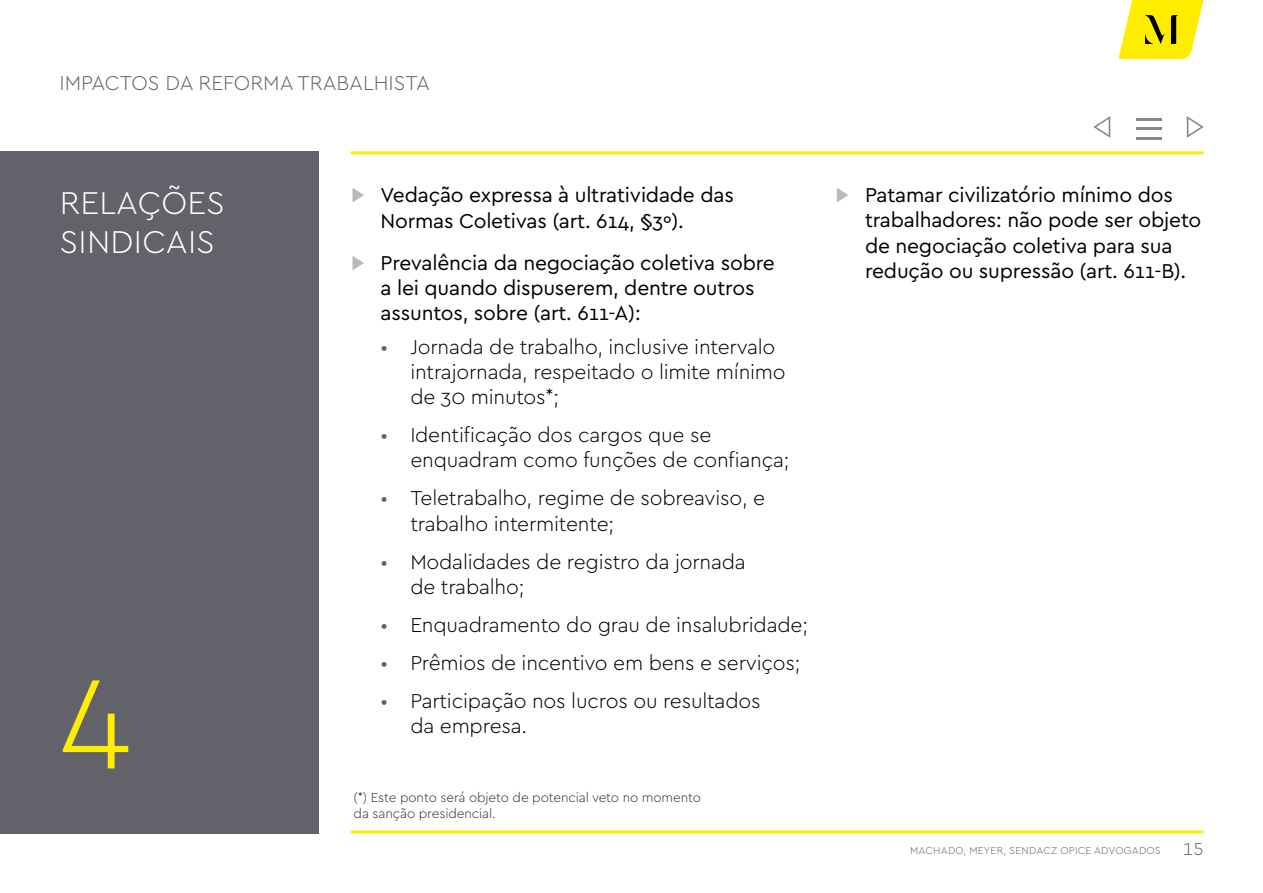
<style>
.page{position:relative;width:1263px;height:893px;background:#fff}
.page>*{position:absolute;margin:0;border:0;box-sizing:border-box;transform-origin:0 0}
.t1{font:300 135px "Cera";color:#ffed00}
.t2{font:300 33px/39.6px "Cera";letter-spacing:.01em;color:#fff}
.t3{font:300 21px/25.2px "Cera";letter-spacing:-.01em;color:#000}
.t4{font:21px/25.2px "Cera";letter-spacing:-.01em;color:#000}
.t5{font:300 21px "Cera";color:#62636a}
.t6{font:300 18px "Cera";color:#62636a}
.t7{font:300 13.5px/16.2px "Cera";letter-spacing:-.01em;color:#30343c}
.t8{font:300 10.5px "Cera";letter-spacing:.02em;color:#62636a}
.s1{color:#b8bab9}
.s2{color:#62636a}
</style>
<div class="page">
<div style="left:0;top:151px;width:319px;height:682px;background:#62636a"></div>
<hr style="left:351px;top:151px;width:852px;height:3px;background:#ffed00">
<hr style="left:351px;top:830px;width:852px;height:3px;background:#ffed00">
<svg style="left:1136px;top:118px;width:26px;height:22px"></svg>
<svg style="left:1186px;top:116px;width:18px;height:22px"></svg>
<svg style="left:1093px;top:116px;width:18px;height:22px"></svg>
<svg style="left:1118px;top:0;width:85px;height:59px"></svg>
<p class="t5" style="left:60px;top:69px;width:372px">IMPACTOS DA REFORMA TRABALHISTA</p>
<h2 class="t2" style="left:60px;top:181px;width:166px">RELAÇÕES<br>SINDICAIS</h2>
<h1 class="t1" style="left:60px;top:617px;width:73px">4</h1>
<p class="t4" style="left:381px;top:182px;width:355px;text-indent:-30px"><span class="s1">▶</span> Vedação expressa à ultratividade das<br>Normas Coletivas (art. 614, §3º).</p>
<p class="t4" style="left:381px;top:249px;width:396px;text-indent:-30px"><span class="s1">▶</span> Prevalência da negociação coletiva sobre a lei quando dispuserem, dentre outros assuntos, sobre (art. 611-A):</p>
<p class="t3" style="left:410px;top:333px;width:377px;text-indent:-30px"><span class="s2">•</span> Jornada de trabalho, inclusive intervalo intrajornada, respeitado o limite mínimo de 30 minutos*;</p>
<p class="t3" style="left:410px;top:422px;width:381px;text-indent:-30px"><span class="s2">•</span> Identificação dos cargos que se enquadram como funções de confiança;</p>
<p class="t3" style="left:410px;top:485px;width:356px;text-indent:-30px"><span class="s2">•</span> Teletrabalho, regime de sobreaviso, e trabalho intermitente;</p>
<p class="t3" style="left:410px;top:548px;width:337px;text-indent:-30px"><span class="s2">•</span> Modalidades de registro da jornada de trabalho;</p>
<p class="t3" style="left:381px;top:611px;width:429px"><span class="s2">•</span> Enquadramento do grau de insalubridade;</p>
<p class="t3" style="left:381px;top:649px;width:421px"><span class="s2">•</span> Prêmios de incentivo em bens e serviços;</p>
<p class="t3" style="left:410px;top:687px;width:352px;text-indent:-30px"><span class="s2">•</span> Participação nos lucros ou resultados da empresa.</p>
<p class="t7" style="left:354px;top:789px;width:349px">(*) Este ponto será objeto de potencial veto no momento da sanção presidencial.</p>
<p class="t4" style="left:865px;top:182px;width:338px;text-indent:-30px"><span class="s1">▶</span> Patamar civilizatório mínimo dos trabalhadores: não pode ser objeto de negociação coletiva para sua redução ou supressão (art. 611-B).</p>
<p class="t8" style="left:910px;top:843px;width:252px">MACHADO, MEYER, SENDACZ OPICE ADVOGADOS</p>
<p class="t6" style="left:1183px;top:837px;width:22px">15</p>
</div>
